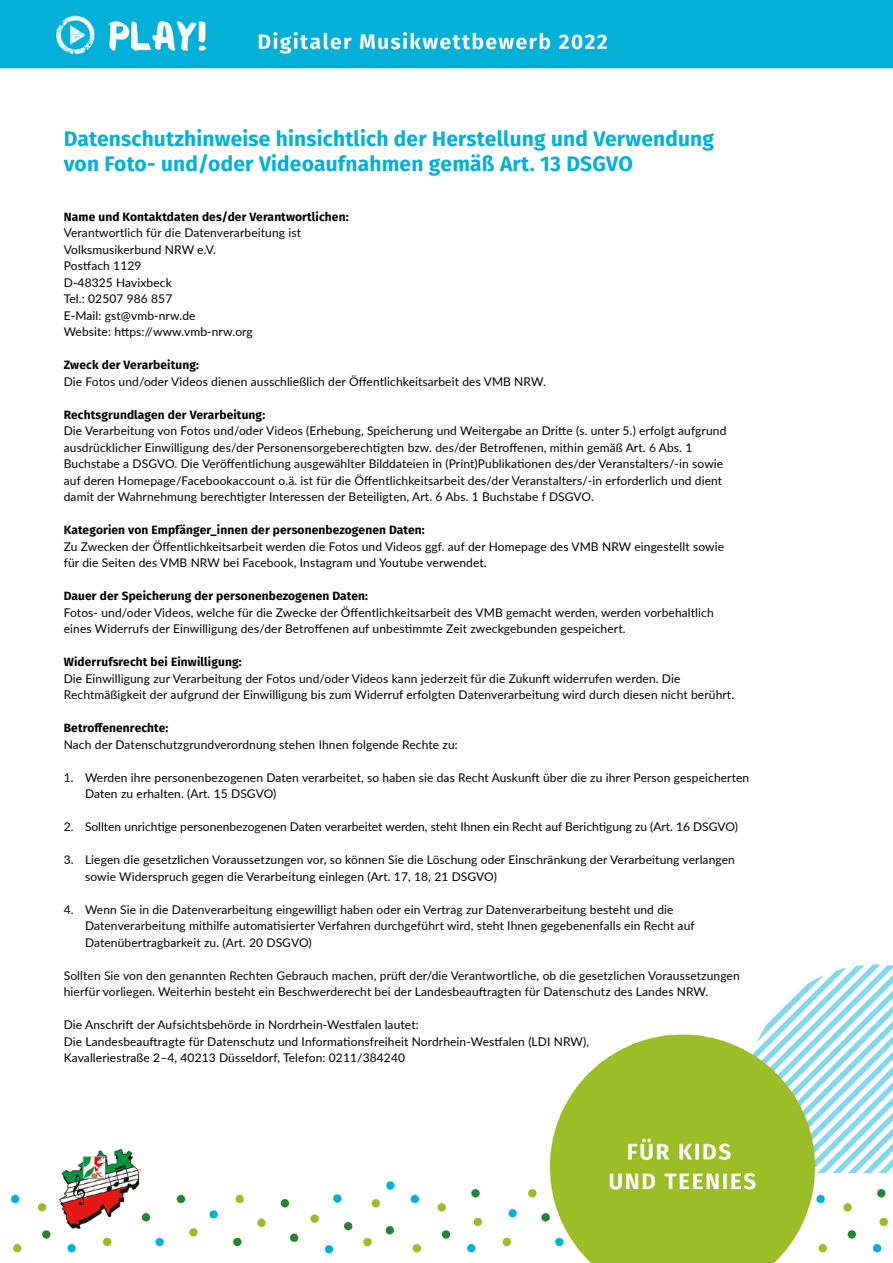
<style>
.page{position:relative;width:893px;height:1263px;background:#fff}
.page>*{position:absolute;margin:0;border:0;box-sizing:border-box;transform-origin:0 0}
.t1{font:700 21px/25.2px "Fira Sans";letter-spacing:.01em;color:#03b0d7}
.t2{font:12px/16.5px "Lato";letter-spacing:.01em;color:#000}
.t3{font:700 12px "Fira Sans";letter-spacing:.01em;color:#000}
</style>
<div class="page">
<img style="left:0;top:0;width:893px;height:1263px">
<h1 class="t1" style="left:64px;top:125px;width:652px">Datenschutzhinweise hinsichtlich der Herstellung und Verwendung von Foto- und/oder Videoaufnahmen gemäß Art. 13 DSGVO</h1>
<p class="t3" style="left:64px;top:207px;width:286px">Name und Kontaktdaten des/der Verantwortlichen:</p>
<p class="t2" style="left:64px;top:224px;width:239px">Verantwortlich für die Datenverarbeitung ist<br>Volksmusikerbund NRW e.V.<br>Postfach 1129<br>D-48325 Havixbeck<br>Tel.: 02507 986 857<br>E-Mail: gst@vmb-nrw.de<br>Website: https://www.vmb-nrw.org</p>
<p class="t3" style="left:64px;top:355px;width:137px">Zweck der Verarbeitung:</p>
<p class="t2" style="left:64px;top:373px;width:484px">Die Fotos und/oder Videos dienen ausschließlich der Öffentlichkeitsarbeit des VMB NRW.</p>
<p class="t3" style="left:64px;top:405px;width:203px">Rechtsgrundlagen der Verarbeitung:</p>
<p class="t2" style="left:64px;top:422px;width:664px">Die Verarbeitung von Fotos und/oder Videos (Erhebung, Speicherung und Weitergabe an Dritte (s. unter 5.) erfolgt aufgrund ausdrücklicher Einwilligung des/der Personensorgeberechtigten bzw. des/der Betroffenen, mithin gemäß Art. 6 Abs. 1<br>Buchstabe a DSGVO. Die Veröffentlichung ausgewählter Bilddateien in (Print)Publikationen des/der Veranstalters/-in sowie auf deren Homepage/Facebookaccount o.ä. ist für die Öffentlichkeitsarbeit des/der Veranstalters/-in erforderlich und dient damit der Wahrnehmung berechtigter Interessen der Beteiligten, Art. 6 Abs. 1 Buchstabe f DSGVO.</p>
<p class="t3" style="left:64px;top:520px;width:362px">Kategorien von Empfänger_innen der personenbezogenen Daten:</p>
<p class="t2" style="left:64px;top:538px;width:662px">Zu Zwecken der Öffentlichkeitsarbeit werden die Fotos und Videos ggf. auf der Homepage des VMB NRW eingestellt sowie für die Seiten des VMB NRW bei Facebook, Instagram und Youtube verwendet.</p>
<p class="t3" style="left:64px;top:586px;width:306px">Dauer der Speicherung der personenbezogenen Daten:</p>
<p class="t2" style="left:64px;top:604px;width:651px">Fotos- und/oder Videos, welche für die Zwecke der Öffentlichkeitsarbeit des VMB gemacht werden, werden vorbehaltlich eines Widerrufs der Einwilligung des/der Betroffenen auf unbestimmte Zeit zweckgebunden gespeichert.</p>
<p class="t3" style="left:64px;top:652px;width:179px">Widerrufsrecht bei Einwilligung:</p>
<p class="t2" style="left:64px;top:670px;width:672px">Die Einwilligung zur Verarbeitung der Fotos und/oder Videos kann jederzeit für die Zukunft widerrufen werden. Die<br>Rechtmäßigkeit der aufgrund der Einwilligung bis zum Widerruf erfolgten Datenverarbeitung wird durch diesen nicht berührt.</p>
<p class="t3" style="left:64px;top:718px;width:106px">Betroffenenrechte:</p>
<p class="t2" style="left:64px;top:736px;width:396px">Nach der Datenschutzgrundverordnung stehen Ihnen folgende Rechte zu:</p>
<p class="t2" style="left:85px;top:769px;width:666px;text-indent:-21px">1. Werden ihre personenbezogenen Daten verarbeitet, so haben sie das Recht Auskunft über die zu ihrer Person gespeicherten<br>Daten zu erhalten. (Art. 15 DSGVO)</p>
<p class="t2" style="left:64px;top:818px;width:676px">2. Sollten unrichtige personenbezogenen Daten verarbeitet werden, steht Ihnen ein Recht auf Berichtigung zu (Art. 16 DSGVO)</p>
<p class="t2" style="left:85px;top:851px;width:651px;text-indent:-21px">3. Liegen die gesetzlichen Voraussetzungen vor, so können Sie die Löschung oder Einschränkung der Verarbeitung verlangen sowie Widerspruch gegen die Verarbeitung einlegen (Art. 17, 18, 21 DSGVO)</p>
<p class="t2" style="left:85px;top:901px;width:611px;text-indent:-21px">4. Wenn Sie in die Datenverarbeitung eingewilligt haben oder ein Vertrag zur Datenverarbeitung besteht und die<br>Datenverarbeitung mithilfe automatisierter Verfahren durchgeführt wird, steht Ihnen gegebenenfalls ein Recht auf<br>Datenübertragbarkeit zu. (Art. 20 DSGVO)</p>
<p class="t2" style="left:64px;top:967px;width:677px">Sollten Sie von den genannten Rechten Gebrauch machen, prüft der/die Verantwortliche, ob die gesetzlichen Voraussetzungen hierfür vorliegen. Weiterhin besteht ein Beschwerderecht bei der Landesbeauftragten für Datenschutz des Landes NRW.</p>
<p class="t2" style="left:64px;top:1016px;width:527px">Die Anschrift der Aufsichtsbehörde in Nordrhein-Westfalen lautet:<br>Die Landesbeauftragte für Datenschutz und Informationsfreiheit Nordrhein-Westfalen (LDI NRW),<br>Kavalleriestraße 2–4, 40213 Düsseldorf, Telefon: 0211/384240</p>
</div>
